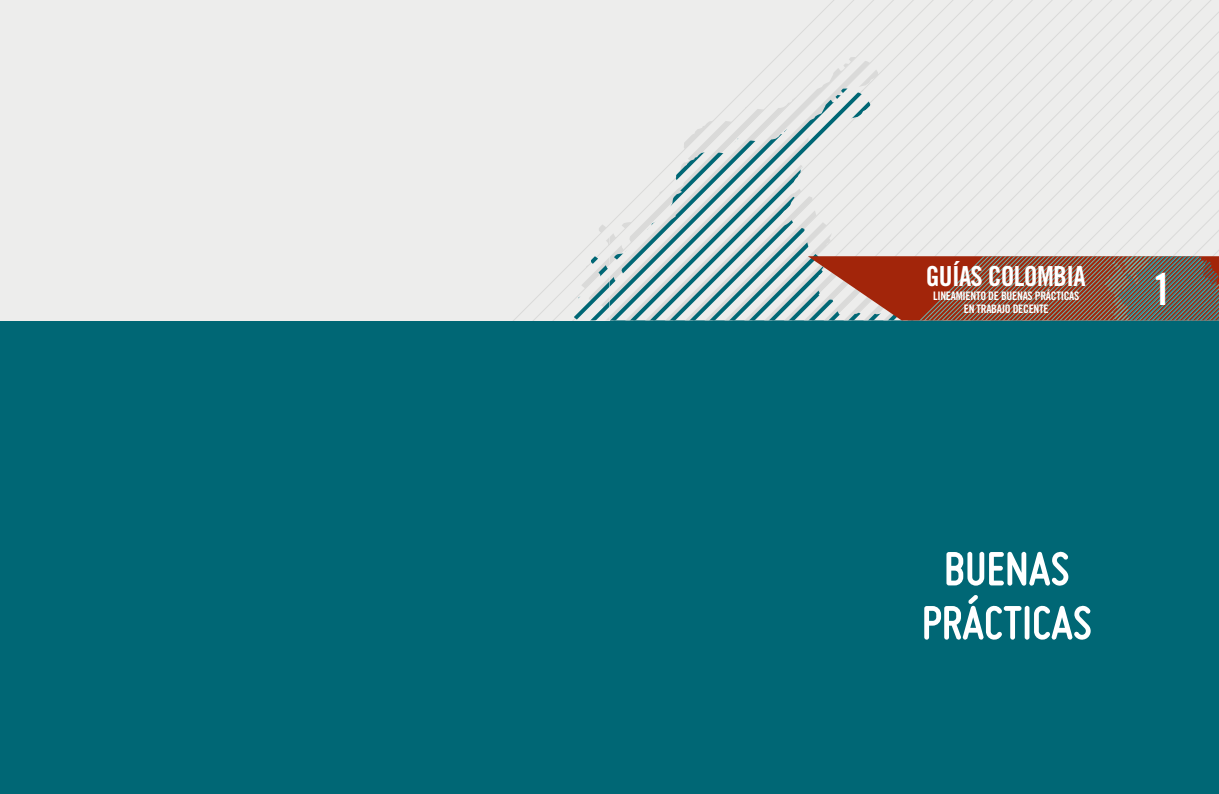
<style>
.page{position:relative;width:1219px;height:794px;background:#fff}
.page>*{position:absolute;margin:0;border:0;box-sizing:border-box;transform-origin:0 0}
.t1{font:700 50px/54px "Miso";color:#fff;text-align:center}
.t2{font:44px "Trade Gothic LT Std Bd Cn 20";color:#fff}
.t3{font:27.6px "Trade Gothic LT Std Bd Cn 20";letter-spacing:-.025em;color:#fff}
.t4{font:11.7px/12.8px "Trade Gothic LT Std Bd Cn 20";letter-spacing:-.025em;color:#fff;text-align:center}
</style>
<div class="page">
<div style="left:609px;top:0;width:610px;height:794px;background:#006775"></div>
<div style="left:609px;top:0;width:610px;height:216px;background:#ededec"></div>
<svg style="left:609px;top:57px;width:450px;height:159px;background:#ebebea"></svg>
<svg style="left:609px;top:88px;width:324px;height:128px;background:#d9e1e1"></svg>
<div style="left:0;top:0;width:609px;height:794px;background:#006775"></div>
<div style="left:0;top:0;width:609px;height:320px;background:#ededec"></div>
<svg style="left:514px;top:216px;width:705px;height:104px"></svg>
<h3 class="t3" style="left:926px;top:259px;width:161px">GUÍAS COLOMBIA</h3>
<p class="t4" style="left:933px;top:289px;width:148px">LINEAMIENTO DE BUENAS PRÁCTICAS<br>EN TRABAJO DECENTE</p>
<h2 class="t2" style="left:1152px;top:262px;width:21px">1</h2>
<h1 class="t1" style="left:922px;top:541px;width:172px">BUENAS<br>PRÁCTICAS</h1>
</div>
